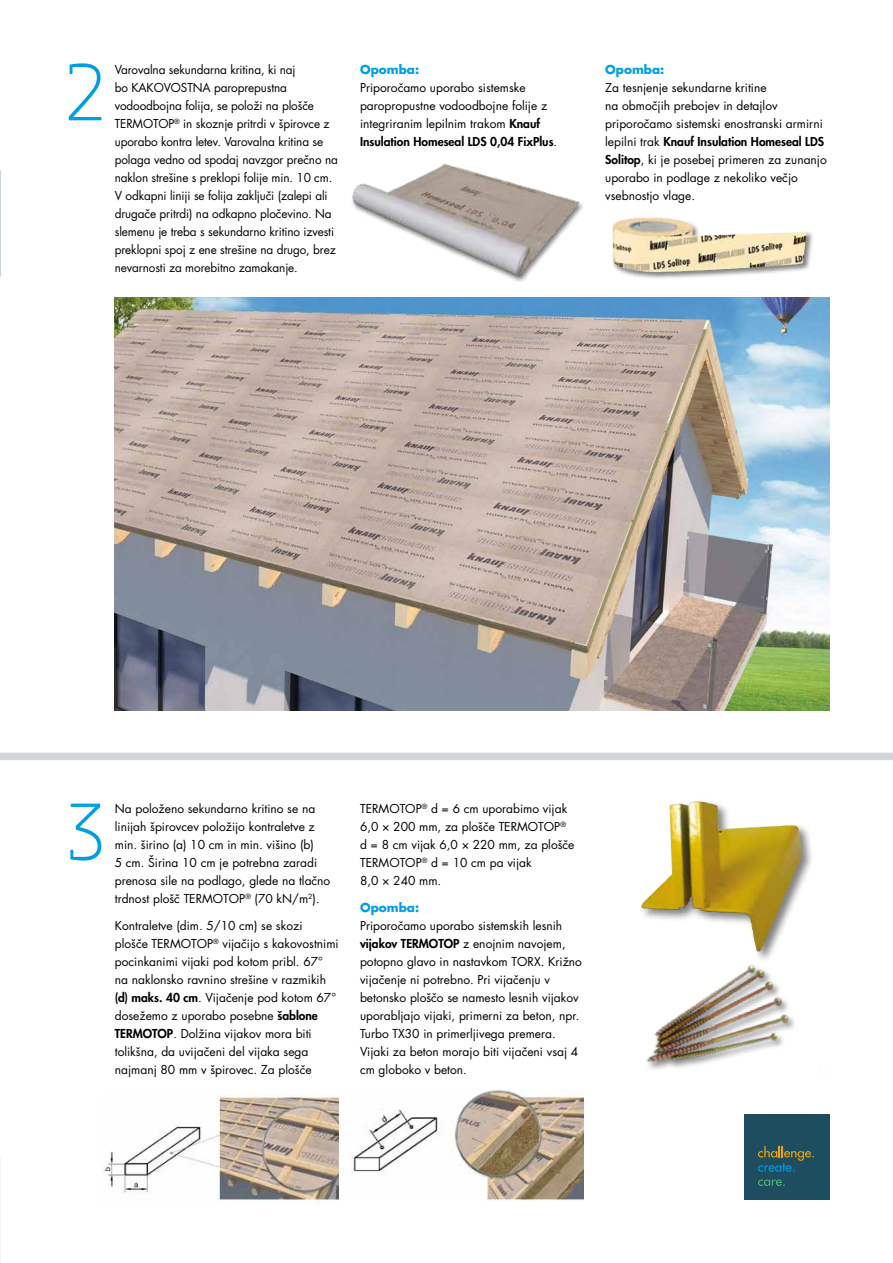
<style>
.page{position:relative;width:893px;height:1263px;background:#fff}
.page>*{position:absolute;margin:0;border:0;box-sizing:border-box;transform-origin:0 0}
.t1{font:300 82.5px "Dobra Slab";color:#009fe3}
.t2{font:12px/18px "Futura KNAUF";color:#000}
.t3{font:700 12px "Futura KNAUF";color:#009fe3}
.s1{font-weight:800}
</style>
<div class="page">
<div style="left:744px;top:1114px;width:85px;height:85px;background:#1d4d5e"></div>
<svg style="left:758px;top:1146px;width:56px;height:26px"></svg>
<svg style="left:758px;top:1179px;width:27px;height:7px"></svg>
<img style="left:352px;top:164px;width:231px;height:118px">
<div style="left:611px;top:216px;width:203px;height:64px;background:#000;opacity:.5"></div>
<img style="left:612px;top:218px;width:195px;height:54px">
<img style="left:115px;top:298px;width:714px;height:412px">
<div style="left:0;top:753px;width:893px;height:7px;background:#d2d6d8"></div>
<img style="left:646px;top:965px;width:174px;height:104px">
<div style="left:639px;top:799px;width:176px;height:165px;background:#000;opacity:.5"></div>
<img style="left:641px;top:802px;width:112px;height:128px">
<img style="left:102px;top:1094px;width:237px;height:107px">
<img style="left:352px;top:1090px;width:231px;height:110px">
<h1 class="t1" style="left:65px;top:44px;width:42px">2</h1>
<p class="t2" style="left:115px;top:60px;width:225px">Varovalna sekundarna kritina, ki naj<br>bo KAKOVOSTNA paroprepustna vodoodbojna folija, se položi na plošče TERMOTOP<sup>®</sup> in skoznje pritrdi v špirovce z uporabo kontra letev. Varovalna kritina se polaga vedno od spodaj navzgor prečno na naklon strešine s preklopi folije min. 10 cm.<br>V odkapni liniji se folija zaključi (zalepi ali drugače pritrdi) na odkapno pločevino. Na slemenu je treba s sekundarno kritino izvesti preklopni spoj z ene strešine na drugo, brez nevarnosti za morebitno zamakanje.</p>
<p class="t3" style="left:360px;top:61px;width:61px">Opomba:</p>
<p class="t2" style="left:360px;top:78px;width:199px">Priporočamo uporabo sistemske paropropustne vodoodbojne folije z integriranim lepilnim trakom <span class="s1">Knauf Insulation Homeseal LDS 0,04 FixPlus</span>.</p>
<p class="t3" style="left:605px;top:61px;width:61px">Opomba:</p>
<p class="t2" style="left:605px;top:78px;width:223px">Za tesnjenje sekundarne kritine<br>na območjih prebojev in detajlov priporočamo sistemski enostranski armirni lepilni trak <span class="s1">Knauf Insulation Homeseal LDS Solitop</span>, ki je posebej primeren za zunanjo uporabo in podlage z nekoliko večjo vsebnostjo vlage.</p>
<h1 class="t1" style="left:67px;top:783px;width:41px">3</h1>
<p class="t2" style="left:115px;top:800px;width:217px">Na položeno sekundarno kritino se na linijah špirovcev položijo kontraletve z min. širino (a) 10 cm in min. višino (b)<br>5 cm. Širina 10 cm je potrebna zaradi prenosa sile na podlago, glede na tlačno trdnost plošč TERMOTOP<sup>®</sup> (70 kN/m<sup>2</sup>).</p>
<p class="t2" style="left:115px;top:916px;width:225px">Kontraletve (dim. 5/10 cm) se skozi<br>plošče TERMOTOP<sup>®</sup> vijačijo s kakovostnimi pocinkanimi vijaki pod kotom pribl. 67° na naklonsko ravnino strešine v razmikih <span class="s1">(d) maks. 40 cm</span>. Vijačenje pod kotom 67° dosežemo z uporabo posebne <span class="s1">šablone TERMOTOP</span>. Dolžina vijakov mora biti tolikšna, da uvijačeni del vijaka sega najmanj 80 mm v špirovec. Za plošče</p>
<p class="t2" style="left:360px;top:800px;width:216px">TERMOTOP<sup>®</sup> d = 6 cm uporabimo vijak<br>6,0 × 200 mm, za plošče TERMOTOP<sup>® </sup>d = 8 cm vijak 6,0 × 220 mm, za plošče<br>TERMOTOP<sup>®</sup> d = 10 cm pa vijak<br>8,0 × 240 mm.</p>
<p class="t3" style="left:360px;top:899px;width:61px">Opomba:</p>
<p class="t2" style="left:360px;top:916px;width:223px">Priporočamo uporabo sistemskih lesnih <span class="s1">vijakov TERMOTOP</span> z enojnim navojem, potopno glavo in nastavkom TORX. Križno vijačenje ni potrebno. Pri vijačenju v betonsko ploščo se namesto lesnih vijakov uporabljajo vijaki, primerni za beton, npr.<br>Turbo TX30 in primerljivega premera.<br>Vijaki za beton morajo biti vijačeni vsaj 4 cm globoko v beton.</p>
</div>
